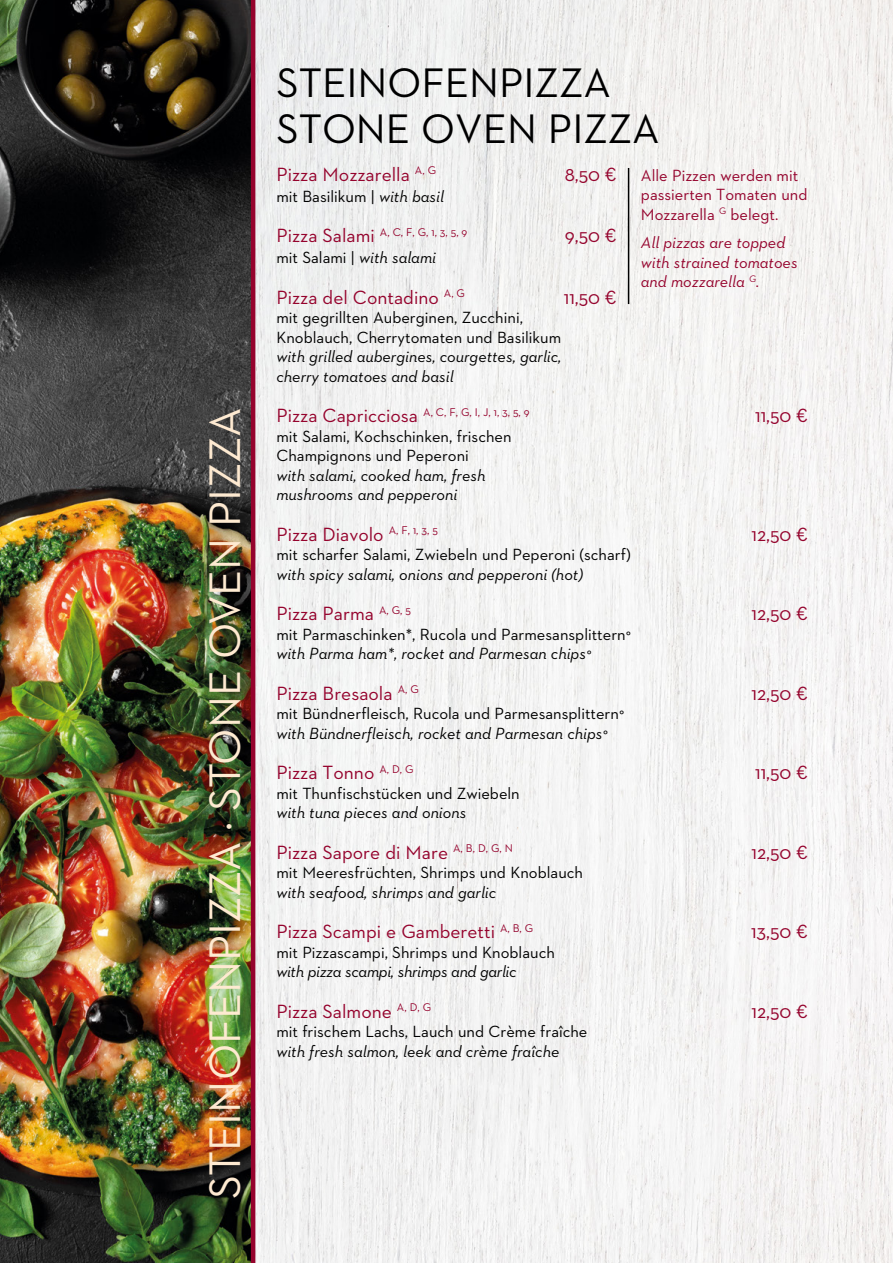
<style>
.page{position:relative;width:893px;height:1263px;background:#fff}
.page>*{position:absolute;margin:0;border:0;box-sizing:border-box;transform-origin:0 0}
.t1{font:45px "Neutraface 2 Text";color:#feead1}
.t2{font:42px/46.5px "Neutraface 2 Text";color:#000}
.t3{font:19.5px "Neutraface 2 Text";color:#95032d}
.t4{font:16.5px/19.5px "Neutraface 2 Text";color:#000}
.t5{font:italic 16.5px/19.5px "Neutraface 2 Text";color:#000}
.t6{font:16.5px/19.5px "Neutraface 2 Text";color:#95032d}
.t7{font:italic 16.5px/19.5px "Neutraface 2 Text";color:#95032d}
.t8{font:italic 16.5px "Neutraface 2 Text";letter-spacing:-.02em;color:#000}
.t9{font:11.4px "Neutraface 2 Text";color:#95032d}
.s1{font-style:italic}
.s2{font-size:19.5px}
</style>
<div class="page">
<img style="left:255px;top:0;width:638px;height:1263px">
<img style="left:0;top:0;width:251px;height:1263px">
<hr style="left:251px;top:0;width:4px;height:1263px;background:#95032d">
<hr style="left:628px;top:168px;width:1px;height:136px;background:#000">
<h1 class="t1" style="left:197px;top:1199px;width:793px;rotate:-90deg">STEINOFENPIZZA · STONE OVEN PIZZA</h1>
<h2 class="t2" style="left:276px;top:58px;width:385px">STEINOFENPIZZA<br>STONE OVEN PIZZA</h2>
<p class="t3" style="left:276px;top:162px;width:161px">Pizza Mozzarella <sup>A,</sup> <sup>G</sup></p>
<p class="t3" style="left:565px;top:162px;width:53px">8,50 €</p>
<p class="t4" style="left:276px;top:186px;width:169px">mit Basilikum | <span class="s1">with basil</span></p>
<p class="t9" style="left:276px;top:225px;width:193px"><span class="s2">Pizza Salami</span> A, C, F, G, 1, 3, 5, 9</p>
<p class="t3" style="left:565px;top:223px;width:53px">9,50 €</p>
<p class="t4" style="left:276px;top:247px;width:161px">mit Salami | <span class="s1">with salami</span></p>
<p class="t3" style="left:276px;top:285px;width:190px">Pizza del Contadino <sup>A,</sup> <sup>G</sup></p>
<p class="t3" style="left:564px;top:285px;width:54px">11,50 €</p>
<p class="t4" style="left:276px;top:307px;width:286px">mit gegrillten Auberginen, Zucchini,<br>Knoblauch, Cherrytomaten und Basilikum</p>
<p class="t5" style="left:276px;top:346px;width:287px">with grilled aubergines, courgettes, garlic, cherry tomatoes and basil</p>
<p class="t9" style="left:276px;top:405px;width:255px"><span class="s2">Pizza Capricciosa</span> A, C, F, G, I, J, 1, 3, 5, 9</p>
<p class="t3" style="left:755px;top:403px;width:54px">11,50 €</p>
<p class="t4" style="left:276px;top:426px;width:237px">mit Salami, Kochschinken, frischen<br>Champignons und Peperoni</p>
<p class="t5" style="left:276px;top:465px;width:211px">with salami, cooked ham, fresh mushrooms and pepperoni</p>
<p class="t3" style="left:276px;top:522px;width:163px">Pizza Diavolo <sup>A,</sup> <sup>F,</sup> <sup>1,</sup> <sup>3,</sup> <sup>5</sup></p>
<p class="t3" style="left:751px;top:522px;width:58px">12,50 €</p>
<p class="t4" style="left:276px;top:544px;width:356px">mit scharfer Salami, Zwiebeln und Peperoni (scharf)</p>
<p class="t5" style="left:276px;top:564px;width:308px">with spicy salami, onions and pepperoni (hot)</p>
<p class="t3" style="left:276px;top:601px;width:136px">Pizza Parma <sup>A,</sup> <sup>G,</sup> <sup>5</sup></p>
<p class="t3" style="left:751px;top:601px;width:58px">12,50 €</p>
<p class="t4" style="left:276px;top:624px;width:356px">mit Parmaschinken*, Rucola und Parmesansplittern°</p>
<p class="t5" style="left:276px;top:643px;width:316px">with Parma ham*, rocket and Parmesan chips°</p>
<p class="t3" style="left:276px;top:681px;width:144px">Pizza Bresaola <sup>A,</sup> <sup>G</sup></p>
<p class="t3" style="left:751px;top:681px;width:58px">12,50 €</p>
<p class="t4" style="left:276px;top:703px;width:349px">mit Bündnerfleisch, Rucola und Parmesansplittern°</p>
<p class="t5" style="left:276px;top:723px;width:333px">with Bündnerfleisch, rocket and Parmesan chips°</p>
<p class="t3" style="left:276px;top:760px;width:139px">Pizza Tonno <sup>A,</sup> <sup>D,</sup> <sup>G</sup></p>
<p class="t3" style="left:755px;top:760px;width:54px">11,50 €</p>
<p class="t4" style="left:276px;top:783px;width:245px">mit Thunfischstücken und Zwiebeln</p>
<p class="t5" style="left:276px;top:802px;width:191px">with tuna pieces and onions</p>
<p class="t3" style="left:276px;top:840px;width:238px">Pizza Sapore di Mare <sup>A,</sup> <sup>B,</sup> <sup>D,</sup> <sup>G,</sup> <sup>N</sup></p>
<p class="t3" style="left:751px;top:840px;width:58px">12,50 €</p>
<p class="t4" style="left:276px;top:862px;width:308px">mit Meeresfrüchten, Shrimps und Knoblauch</p>
<p class="t5" style="left:276px;top:882px;width:221px">with seafood, shrimps and garlic</p>
<p class="t3" style="left:276px;top:919px;width:258px">Pizza Scampi e Gamberetti <sup>A,</sup> <sup>B,</sup> <sup>G</sup></p>
<p class="t3" style="left:751px;top:919px;width:58px">13,50 €</p>
<p class="t4" style="left:276px;top:942px;width:280px">mit Pizzascampi, Shrimps und Knoblauch</p>
<p class="t8" style="left:276px;top:961px;width:242px">with pizza scampi, shrimps and garlic</p>
<p class="t3" style="left:276px;top:999px;width:156px">Pizza Salmone <sup>A,</sup> <sup>D,</sup> <sup>G</sup></p>
<p class="t3" style="left:751px;top:999px;width:58px">12,50 €</p>
<p class="t4" style="left:276px;top:1021px;width:313px">mit frischem Lachs, Lauch und Crème fraîche</p>
<p class="t5" style="left:276px;top:1041px;width:285px">with fresh salmon, leek and crème fraîche</p>
<p class="t6" style="left:641px;top:165px;width:168px">Alle Pizzen werden mit passierten Tomaten und<br>Mozzarella <sup>G</sup> belegt.</p>
<p class="t7" style="left:641px;top:233px;width:158px">All pizzas are topped with strained tomatoes and mozzarella <sup>G</sup>.</p>
</div>
